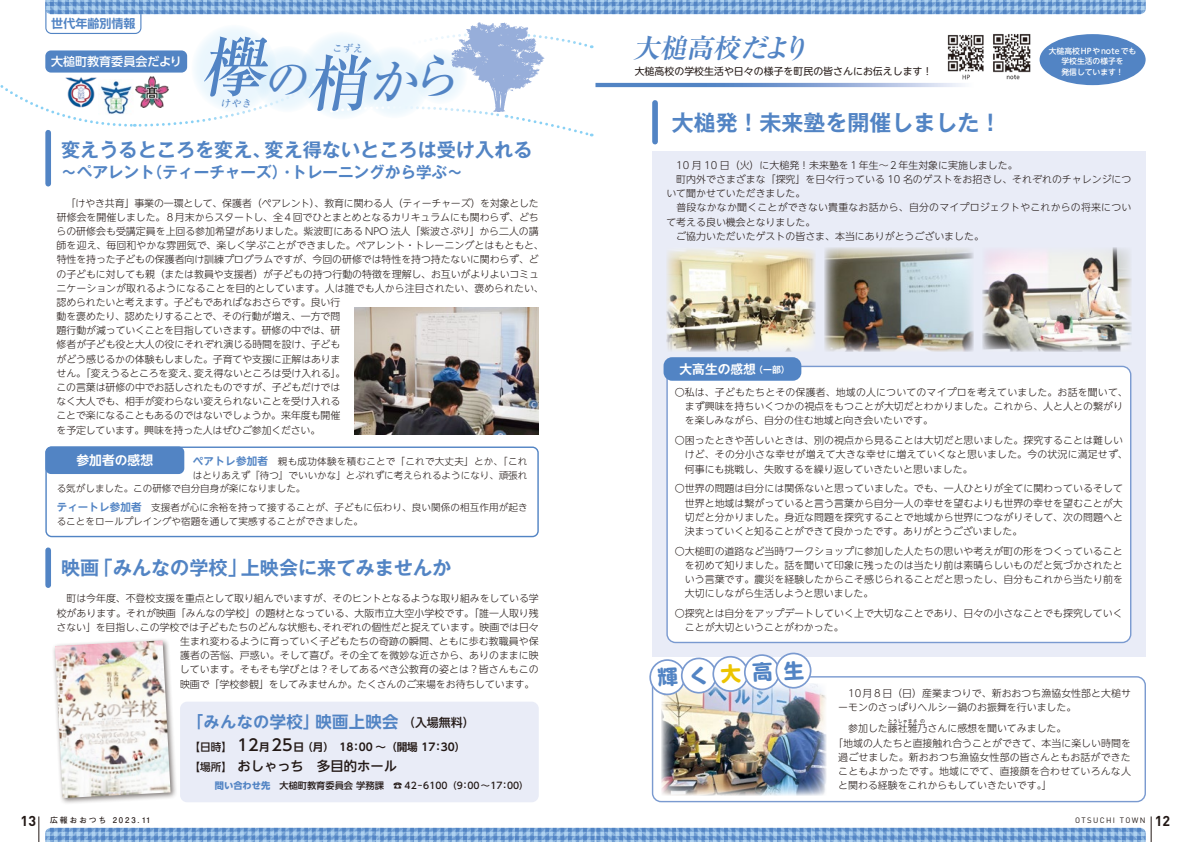
<style>
.page{position:relative;width:1191px;height:842px;background:#fff}
.page>*{position:absolute;margin:0;border:0;box-sizing:border-box;transform-origin:0 0}
.t1{font:italic 500 65.2px "Ryumin Pro";color:#5284c4}
.t2{font:italic 500 44.8px "Ryumin Pro";color:#5284c4}
.t3{font:italic 700 26.9px "Ryumin Pro";color:#5284c4}
.t4{font:700 22px "Gothic MB101 Pro De";color:#5284c4}
.t5{font:700 20.2px "Soft Go Std";color:#5284c4}
.t6{font:700 19.1px "Gothic MB101 Pro De";color:#5284c4}
.t7{font:700 16.3px "UD Shin Go NT Pro De";letter-spacing:.02em;color:#5284c4}
.t8{font:700 15.6px "Gothic MB101 Pro De";color:#5284c4}
.t9{font:500 13.3px "UD Shin Go NT Pro";color:#221815}
.t10{font:700 12.8px "Gothic MB101 Pro De";color:#fff}
.t11{font:700 12.8px "UD Shin Go NT Pro De";color:#fff}
.t12{font:500 12px "UD Shin Go Pro";color:#fff}
.t13{font:700 12px "Soft Go Std De";color:#5284c4}
.t14{font:700 10.6px "UD Shin Go NT Pro De";color:#221815}
.t15{font:300 9.9px/14.2px "UD Shin Go NT Pro";color:#221815}
.t16{font:9.9px "UD Shin M Go Pro";color:#221815}
.t17{font:italic 500 9.9px "Ryumin Pro";color:#5284c4}
.t18{font:300 9.6px/13.5px "UD Shin Go NT Pro";color:#221815}
.t19{font:300 9.6px "UD Shin Go NT Pro";letter-spacing:.025em;color:#221815}
.t20{font:500 9.2px "UD Shin Go NT Pro";color:#221815}
.t21{font:500 7.8px/10.6px "UD Shin M Go Pro";color:#fff;text-align:center}
.t22{font:700 7.8px "Futo Go B101 Pr 5";letter-spacing:.24em;color:#221815}
.t23{font:7.8px "DINOT";letter-spacing:.18em;color:#221815}
.t24{font:300 5px "UD Shin Go NT Pro";color:#221815}
.s1{font-size:62.8px}
.s2{font-size:48.9px}
.s3{font-size:49.7px}
.s4{font-family:"UD Shin Go NT Pro De";font-weight:700;font-size:10.5px;color:#5284c4}
.s5{font-family:"UD Shin M Go Pro";font-weight:500;font-size:12px;color:#221815}
.s6{font-family:"UD Shin Go NT Pro";font-weight:500}
.s7{font-family:"UD Shin Go NT Pro";font-weight:500;font-size:15.9px}
.s8{font-size:10.6px}
.s9{font-weight:700;color:#5284c4}
.s10{font-size:8.9px}
.s11{color:#ecc400}
.s12{font-family:"DINOT";font-size:14.2px}
.s13{font-weight:700;font-size:14.2px}
</style>
<div class="page">
<div style="left:45px;top:50px;width:142px;height:23px;background:#5284c4;border-radius:6px"></div>
<div style="left:191px;top:25px;width:86px;height:87px;background:#ebf6fd;border-radius:50%"></div>
<div style="left:255px;top:46px;width:65px;height:66px;background:#ebf6fd;border-radius:50%"></div>
<div style="left:299px;top:31px;width:86px;height:88px;background:#ebf6fd;border-radius:50%"></div>
<div style="left:359px;top:46px;width:70px;height:72px;background:#ebf6fd;border-radius:50%"></div>
<div style="left:414px;top:49px;width:53px;height:55px;background:#ebf7fd;border-radius:50%"></div>
<svg style="left:0;top:74px;width:592px;height:63px"></svg>
<img style="left:451px;top:49px;width:93px;height:62px">
<svg style="left:45px;top:0;width:1100px;height:49px"></svg>
<img style="left:944px;top:32px;width:88px;height:48px">
<svg style="left:595px;top:83px;width:368px;height:4px"></svg>
<div style="left:1039px;top:34px;width:106px;height:51px;background:#5284c4;border-radius:50%"></div>
<div style="left:652px;top:151px;width:493px;height:505px;background:#e9ecf7"></div>
<div style="left:45px;top:446px;width:494px;height:91px;border:1px solid #5284c4;border-radius:6px"></div>
<div style="left:45px;top:446px;width:139px;height:28px;background:#5284c4;border-radius:6px"></div>
<div style="left:652px;top:676px;width:494px;height:126px;border:1px solid #7a9ad0;border-radius:9px"></div>
<div style="left:45px;top:133px;width:6px;height:51px;background:#5284c4"></div>
<div style="left:45px;top:550px;width:6px;height:35px;background:#5284c4"></div>
<img style="left:661px;top:683px;width:165px;height:112px">
<img style="left:666px;top:248px;width:149px;height:103px">
<img style="left:354px;top:307px;width:185px;height:127px">
<img style="left:824px;top:248px;width:149px;height:103px">
<img style="left:982px;top:248px;width:149px;height:103px">
<div style="left:667px;top:366px;width:463px;height:276px;background:#fff;border-radius:9px"></div>
<div style="left:666px;top:366px;width:465px;height:277px;border:1px solid #7a9ad0;border-radius:9px"></div>
<div style="left:663px;top:357px;width:138px;height:24px;background:#5284c4;border-radius:9px"></div>
<div style="left:180px;top:702px;width:359px;height:100px;background:#e9ecf7;border-radius:7px"></div>
<svg style="left:649px;top:652px;width:162px;height:44px"></svg>
<div style="left:652px;top:103px;width:6px;height:39px;background:#5284c4"></div>
<div style="left:52px;top:637px;width:126px;height:168px;background:#221815;opacity:.6"></div>
<img style="left:55px;top:640px;width:115px;height:158px">
<svg style="left:39px;top:816px;width:1106px;height:26px"></svg>
<svg style="left:1151px;top:816px;width:1px;height:26px"></svg>
<p class="t13" style="left:51px;top:15px;width:86px">世代年齢別情報</p>
<p class="t12" style="left:51px;top:52px;width:132px">大槌町教育委員会だより</p>
<h1 class="t1" style="left:201px;top:16px;width:83px">欅</h1>
<p class="t17" style="left:221px;top:96px;width:35px">けやき</p>
<p class="t17" style="left:332px;top:41px;width:35px">こずえ</p>
<h2 class="t2" style="left:263px;top:44px;width:210px">の<span class="s1">梢</span><span class="s2">か</span><span class="s3">ら</span></h2>
<h3 class="t6" style="left:61px;top:134px;width:473px">変えうるところを変え、変え得ないところは受け入れる</h3>
<h3 class="t8" style="left:61px;top:159px;width:403px">～ペアレント（ティーチャーズ）・トレーニングから学ぶ～</h3>
<p class="t15" style="left:57px;top:195px;width:489px;text-indent:5px">　「けやき共育」事業の一環として、保護者（ペアレント）、教育に関わる人（ティーチャーズ）を対象とした研修会を開催しました。８月末からスタートし、全４回でひとまとめとなるカリキュラムにも関わらず、どちらの研修会も受講定員を上回る参加希望がありました。紫波町にある NPO 法人「紫波さぷり」から二人の講師を迎え、毎回和やかな雰囲気で、楽しく学ぶことができました。ペアレント・トレーニングとはもともと、特性を持った子どもの保護者向け訓練プログラムですが、今回の研修では特性を持つ持たないに関わらず、どの子どもに対しても親（または教員や支援者）が子どもの持つ行動の特徴を理解し、お互いがよりよいコミュニケーションが取れるようになることを目的としています。人は誰でも人から注目されたい、褒められたい、認められたいと考えます。子どもであればなおさらです。良い行<br>動を褒めたり、認めたりすることで、その行動が増え、一方で問<br>題行動が減っていくことを目指していきます。研修の中では、研<br>修者が子ども役と大人の役にそれぞれ演じる時間を設け、子ども<br>がどう感じるかの体験もしました。子育てや支援に正解はありま<br>せん。「変えうるところを変え、変え得ないところは受け入れる」。<br>この言葉は研修の中でお話しされたものですが、子どもだけでは<br>なく大人でも、相手が変わらない変えられないことを受け入れる<br>ことで楽になることもあるのではないでしょうか。来年度も開催<br>を予定しています。興味を持った人はぜひご参加ください。</p>
<p class="t11" style="left:64px;top:450px;width:104px">　参加者の感想　</p>
<p class="t19" style="left:193px;top:454px;width:336px"><span class="s4">ペアトレ参加者</span>　親も成功体験を積むことで「これで大丈夫」とか、「これ</p>
<p class="t18" style="left:193px;top:468px;width:336px">はとりあえず『待つ』でいいかな」とぶれずに考えられるようになり、頑張れ</p>
<p class="t18" style="left:57px;top:481px;width:250px">る気がしました。この研修で自分自身が楽になりました。</p>
<p class="t18" style="left:57px;top:500px;width:472px"><span class="s4">ティートレ参加者</span>　支援者が心に余裕を持って接することが、子どもに伝わり、良い関係の相互作用が起きることをロールプレイングや宿題を通して実感することができました。</p>
<h3 class="t6" style="left:61px;top:552px;width:391px">映画「みんなの学校」上映会に来てみませんか</h3>
<p class="t15" style="left:57px;top:591px;width:483px">　町は今年度、不登校支援を重点として取り組んでいますが、そのヒントとなるような取り組みをしている学</p>
<p class="t15" style="left:57px;top:605px;width:483px">校があります。それが映画「みんなの学校」の題材となっている、大阪市立大空小学校です。「誰一人取り残</p>
<p class="t15" style="left:57px;top:620px;width:483px">さない」を目指し、この学校では子どもたちのどんな状態も、それぞれの個性だと捉えています。映画では日々</p>
<p class="t15" style="left:180px;top:634px;width:360px">生まれ変わるように育っていく子どもたちの奇跡の瞬間、ともに歩む教職員や保</p>
<p class="t15" style="left:180px;top:648px;width:360px">護者の苦悩、戸惑い。そして喜び。その全てを微妙な近さから、ありのままに映</p>
<p class="t15" style="left:180px;top:662px;width:360px">しています。そもそも学びとは？そしてあるべき公教育の姿とは？皆さんもこの</p>
<p class="t15" style="left:180px;top:676px;width:356px">映画で「学校参観」をしてみませんか。たくさんのご来場をお待ちしています。</p>
<h3 class="t7" style="left:187px;top:709px;width:289px">「みんなの学校」映画上映会<span class="s5">（入場無料）</span></h3>
<p class="t14" style="left:190px;top:738px;width:277px"><span class="s6">【日時】　</span><span class="s7">12</span>月<span class="s7">25</span>日（月）　18:00 ～（開場 17:30）</p>
<h3 class="t9" style="left:190px;top:755px;width:209px"><span class="s8">【場所】　</span>おしゃっち　多目的ホール</h3>
<p class="t20" style="left:215px;top:778px;width:315px"><span class="s9">問い合わせ先</span>　大槌町教育委員会 学務課　☎ 42-6100（9:00～17:00）</p>
<h3 class="t3" style="left:633px;top:26px;width:185px">大槌高校だより</h3>
<p class="t16" style="left:634px;top:63px;width:299px">大槌高校の学校生活や日々の様子を町民の皆さんにお伝えします！</p>
<h3 class="t4" style="left:671px;top:104px;width:331px">大槌発！未来塾を開催しました！</h3>
<p class="t21" style="left:1048px;top:45px;width:89px">大槌高校HPやnoteでも学校生活の様子を<br>発信しています！</p>
<p class="t15" style="left:666px;top:158px;width:466px">　10 月 10 日（火）に大槌発！未来塾を１年生〜２年生対象に実施しました。<br>　町内外でさまざまな「探究」を日々行っている 10 名のゲストをお招きし、それぞれのチャレンジについて聞かせていただきました。<br>　普段なかなか聞くことができない貴重なお話から、自分のマイプロジェクトやこれからの将来について考える良い機会となりました。<br>　ご協力いただいたゲストの皆さま、本当にありがとうございました。</p>
<p class="t10" style="left:679px;top:358px;width:112px">大高生の感想<span class="s10">（一部）</span></p>
<p class="t15" style="left:685px;top:385px;width:444px;text-indent:-10px">〇私は、子どもたちとその保護者、地域の人についてのマイプロを考えていました。お話を聞いて、まず興味を持ちいくつかの視点をもつことが大切だとわかりました。これから、人と人との繋がりを楽しみながら、自分の住む地域と向き会いたいです。</p>
<p class="t15" style="left:685px;top:433px;width:444px;text-indent:-10px">〇困ったときや苦しいときは、別の視点から見ることは大切だと思いました。探究することは難しいけど、その分小さな幸せが増えて大きな幸せに増えていくなと思いました。今の状況に満足せず、何事にも挑戦し、失敗するを繰り返していきたいと思いました。</p>
<p class="t15" style="left:685px;top:481px;width:439px;text-align:justify;text-indent:-10px">〇世界の問題は自分には関係ないと思っていました。でも、一人ひとりが全てに関わっているそして世界と地域は繋がっていると言う言葉から自分一人の幸せを望むよりも世界の幸せを望むことが大切だと分かりました。身近な問題を探究することで地域から世界につながりそして、次の問題へと決まっていくと知ることができて良かったです。ありがとうございました。</p>
<p class="t15" style="left:685px;top:544px;width:439px;text-align:justify;text-indent:-10px">〇大槌町の道路など当時ワークショップに参加した人たちの思いや考えが町の形をつくっていることを初めて知りました。話を聞いて印象に残ったのは当たり前は素晴らしいものだと気づかされたという言葉です。震災を経験したからこそ感じられることだと思ったし、自分もこれから当たり前を大切にしながら生活しようと思いました。</p>
<p class="t15" style="left:685px;top:606px;width:439px;text-indent:-10px">〇探究とは自分をアップデートしていく上で大切なことであり、日々の小さなことでも探究していくことが大切ということがわかった。</p>
<h3 class="t5" style="left:657px;top:663px;width:148px;rotate:-3deg">輝く<span class="s11">大</span>高生</h3>
<p class="t15" style="left:838px;top:686px;width:294px">　10月８日（日）産業まつりで、新おおつち漁協女性部と大槌サーモンのさっぱりヘルシー鍋のお振舞を行いました。</p>
<p class="t15" style="left:838px;top:721px;width:230px">　参加した藤社雅乃さんに感想を聞いてみました。</p>
<p class="t24" style="left:888px;top:717px;width:31px">とうしゃまさ</p>
<p class="t24" style="left:920px;top:717px;width:6px">の</p>
<p class="t15" style="left:838px;top:735px;width:294px;text-align:justify;text-indent:-5px">「地域の人たちと直接触れ合うことができて、本当に楽しい時間を過ごせました。新おおつち漁協女性部の皆さんともお話ができたこともよかったです。地域にでて、直接顔を合わせていろんな人と関わる経験をこれからもしていきたいです。」</p>
<p class="t22" style="left:21px;top:814px;width:131px"><span class="s12">13</span> 広報おおつち 2023.11</p>
<p class="t23" style="left:1075px;top:815px;width:97px">OTSUCHI TOWN <span class="s13">12</span></p>
</div>
